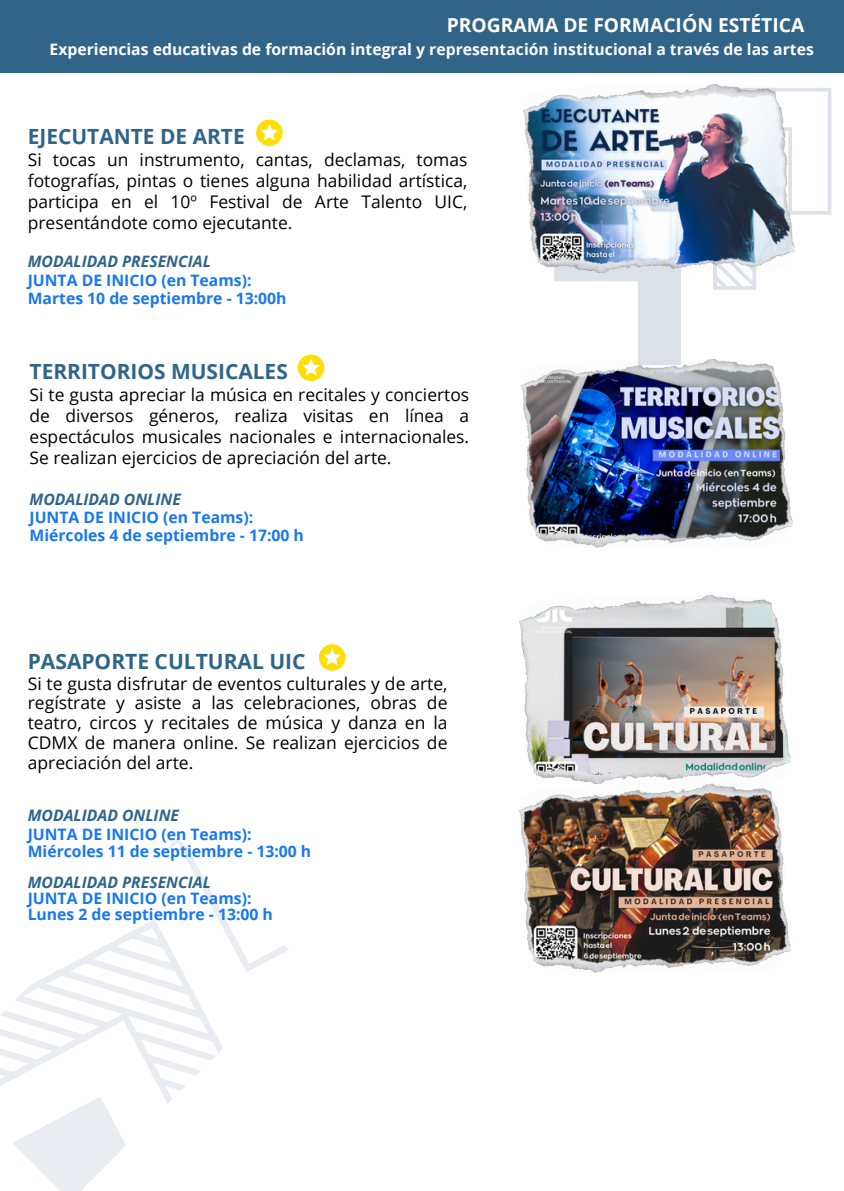
<style>
.page{position:relative;width:844px;height:1191px;background:#fff}
.page>*{position:absolute;margin:0;border:0;box-sizing:border-box;transform-origin:0 0}
.t1{font:700 21px "Open Sans";color:#306489}
.t2{font:700 19.25px "Open Sans";color:#fff}
.t3{font:17.5px/20.8px "Open Sans";color:#000;text-align:justify}
.t4{font:700 15.75px/18.4px "Open Sans";color:#1877f2}
.t5{font:700 15.75px "Open Sans";color:#fff}
.s1{font-style:italic;color:#306489}
</style>
<div class="page">
<svg style="left:554px;top:88px;width:278px;height:271px"></svg>
<svg style="left:0;top:838px;width:289px;height:352px"></svg>
<img style="left:521px;top:359px;width:271px;height:188px">
<svg style="left:298px;top:354px;width:26px;height:27px"></svg>
<svg style="left:319px;top:644px;width:26px;height:26px"></svg>
<img style="left:519px;top:595px;width:271px;height:377px">
<img style="left:523px;top:790px;width:264px;height:175px">
<div style="left:0;top:0;width:843px;height:73px;background:#306489"></div>
<img style="left:523px;top:84px;width:271px;height:189px">
<svg style="left:256px;top:119px;width:26px;height:27px"></svg>
<p class="t2" style="left:447px;top:12px;width:359px">PROGRAMA DE FORMACIÓN ESTÉTICA</p>
<p class="t5" style="left:50px;top:38px;width:765px">Experiencias educativas de formación integral y representación institucional a través de las artes</p>
<p class="t1" style="left:28px;top:121px;width:218px">EJECUTANTE DE ARTE</p>
<p class="t3" style="left:28px;top:149px;width:441px">Si tocas un instrumento, cantas, declamas, tomas fotografías, pintas o tienes alguna habilidad artística, participa en el 10º Festival de Arte Talento UIC, presentándote como ejecutante.</p>
<h1 class="t4" style="left:28px;top:252px;width:260px"><span class="s1">MODALIDAD PRESENCIAL<br></span>JUNTA DE INICIO (en Teams):<br>Martes 10 de septiembre - 13:00h</h1>
<p class="t1" style="left:30px;top:356px;width:260px">TERRITORIOS MUSICALES</p>
<p class="t3" style="left:30px;top:384px;width:441px">Si te gusta apreciar la música en recitales y conciertos de diversos géneros, realiza visitas en línea a espectáculos musicales nacionales e internacionales.<br>Se realizan ejercicios de apreciación del arte.</p>
<p class="t4" style="left:30px;top:489px;width:276px"><span class="s1">MODALIDAD ONLINE<br></span>JUNTA DE INICIO (en Teams):<br>Miércoles 4 de septiembre - 17:00 h</p>
<h1 class="t1" style="left:28px;top:646px;width:279px">PASAPORTE CULTURAL UIC</h1>
<p class="t3" style="left:28px;top:673px;width:421px;line-height:19.6px">Si te gusta disfrutar de eventos culturales y de arte, regístrate y asiste a las celebraciones, obras de teatro, circos y recitales de música y danza en la CDMX de manera online. Se realizan ejercicios de apreciación del arte.</p>
<p class="t4" style="left:28px;top:806px;width:285px;line-height:17.7px"><span class="s1">MODALIDAD ONLINE<br></span>JUNTA DE INICIO (en Teams):<br>Miércoles 11 de septiembre - 13:00 h</p>
<p class="t4" style="left:28px;top:874px;width:247px;line-height:15.8px"><span class="s1">MODALIDAD PRESENCIAL<br></span>JUNTA DE INICIO (en Teams):<br>Lunes 2 de septiembre - 13:00 h</p>
</div>
